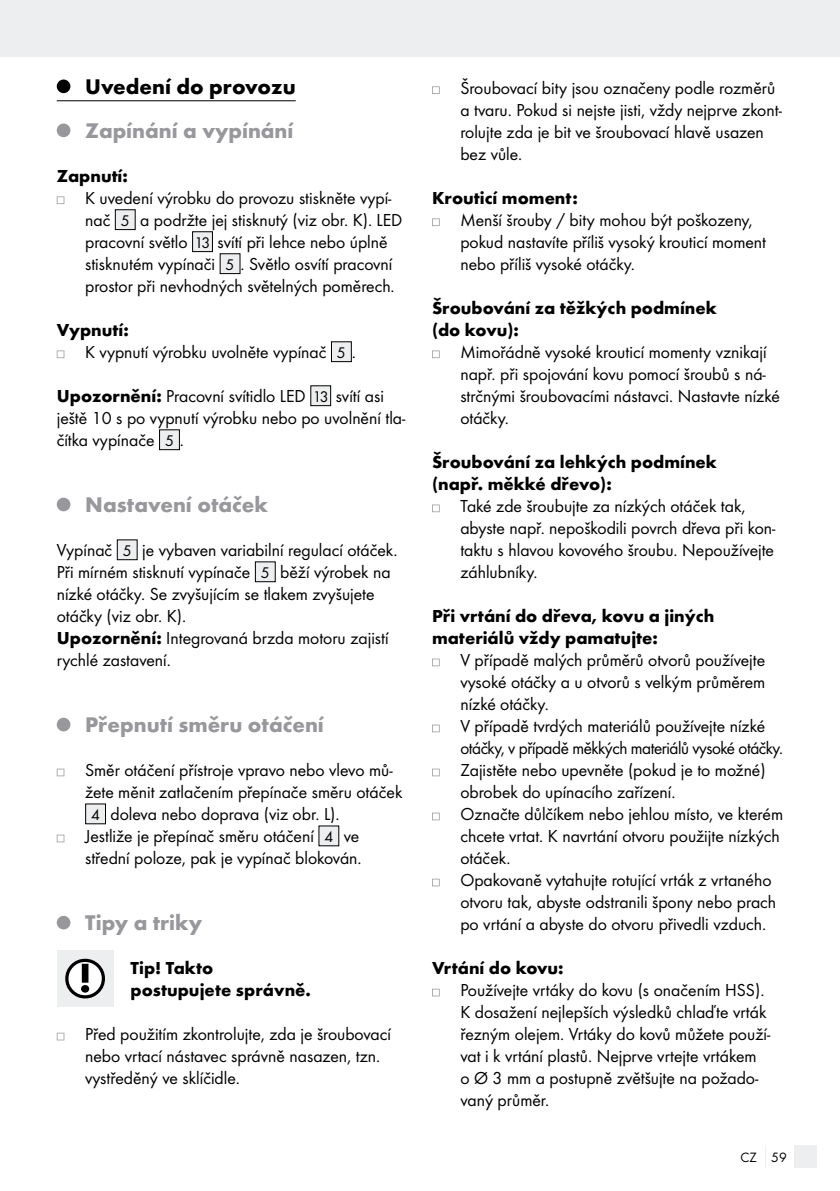
<style>
.page{position:relative;width:840px;height:1191px;background:#fff}
.page>*{position:absolute;margin:0;border:0;box-sizing:border-box;transform-origin:0 0}
.t1{font:700 22px "Futura";color:#97979c}
.t2{font:700 22px "Futura";color:#000}
.t3{font:18px/22px "Futura Boo";color:#000}
.t4{font:700 18px/22px "Futura";color:#000}
.t5{font:14px "Futura Boo";color:#000}
.s1{font-size:16px}
.s2{font-family:"Futura";font-weight:700}
</style>
<div class="page">
<div style="left:794px;top:1145px;width:22px;height:23px;background:#eceeef"></div>
<div style="left:0;top:0;width:839px;height:57px;background:#eceeef"></div>
<hr style="left:57px;top:100px;width:238px;height:1px;background:#000">
<div style="left:57px;top:79px;width:13px;height:14px;background:#000;border-radius:50%"></div>
<div style="left:57px;top:123px;width:13px;height:14px;background:#97979c;border-radius:50%"></div>
<svg style="left:57px;top:196px;width:7px;height:8px"></svg>
<div style="left:115px;top:210px;width:20px;height:20px;background:#eceeef"></div>
<div style="left:115px;top:209px;width:21px;height:21px;border:1px solid #000"></div>
<div style="left:192px;top:232px;width:20px;height:20px;background:#eceeef"></div>
<div style="left:192px;top:231px;width:21px;height:21px;border:1px solid #000"></div>
<div style="left:220px;top:254px;width:20px;height:20px;background:#eceeef"></div>
<div style="left:219px;top:253px;width:21px;height:21px;border:1px solid #000"></div>
<svg style="left:57px;top:350px;width:7px;height:8px"></svg>
<div style="left:331px;top:342px;width:20px;height:20px;background:#eceeef"></div>
<div style="left:331px;top:341px;width:20px;height:21px;border:1px solid #000"></div>
<div style="left:310px;top:386px;width:20px;height:20px;background:#eceeef"></div>
<div style="left:310px;top:385px;width:21px;height:21px;border:1px solid #000"></div>
<div style="left:159px;top:430px;width:20px;height:20px;background:#eceeef"></div>
<div style="left:159px;top:429px;width:21px;height:21px;border:1px solid #000"></div>
<div style="left:57px;top:497px;width:13px;height:14px;background:#97979c;border-radius:50%"></div>
<div style="left:117px;top:540px;width:20px;height:20px;background:#eceeef"></div>
<div style="left:117px;top:539px;width:21px;height:21px;border:1px solid #000"></div>
<div style="left:255px;top:562px;width:20px;height:20px;background:#eceeef"></div>
<div style="left:255px;top:561px;width:20px;height:21px;border:1px solid #000"></div>
<div style="left:57px;top:717px;width:13px;height:14px;background:#97979c;border-radius:50%"></div>
<svg style="left:57px;top:768px;width:7px;height:8px"></svg>
<div style="left:86px;top:804px;width:19px;height:20px;background:#eceeef"></div>
<div style="left:85px;top:803px;width:21px;height:21px;border:1px solid #000"></div>
<svg style="left:57px;top:834px;width:7px;height:8px"></svg>
<div style="left:319px;top:826px;width:19px;height:20px;background:#eceeef"></div>
<div style="left:57px;top:915px;width:13px;height:14px;background:#97979c;border-radius:50%"></div>
<div style="left:57px;top:950px;width:56px;height:57px;background:#eceeef"></div>
<svg style="left:65px;top:958px;width:40px;height:40px"></svg>
<svg style="left:57px;top:1032px;width:7px;height:8px"></svg>
<svg style="left:432px;top:86px;width:7px;height:8px"></svg>
<svg style="left:432px;top:218px;width:7px;height:8px"></svg>
<svg style="left:432px;top:350px;width:7px;height:8px"></svg>
<svg style="left:432px;top:504px;width:7px;height:8px"></svg>
<svg style="left:432px;top:658px;width:7px;height:8px"></svg>
<svg style="left:432px;top:724px;width:7px;height:8px"></svg>
<svg style="left:432px;top:768px;width:7px;height:8px"></svg>
<svg style="left:432px;top:812px;width:7px;height:8px"></svg>
<svg style="left:432px;top:878px;width:7px;height:8px"></svg>
<svg style="left:432px;top:988px;width:7px;height:8px"></svg>
<p class="t2" style="left:85px;top:73px;width:212px">Uvedení do provozu</p>
<p class="t1" style="left:85px;top:117px;width:210px">Zapínání a vypínání</p>
<p class="t4" style="left:57px;top:165px;width:73px">Zapnutí:</p>
<p class="t3" style="left:85px;top:187px;width:318px">K uvedení výrobku do provozu stiskněte vypí&shy;nač <span class="s1">5</span> a podržte jej stisknutý (viz obr. K). LED pracovní světlo <span class="s1">13</span> svítí při lehce nebo úplně stisknutém vypínači <span class="s1">5</span> . Světlo osvítí pracovní prostor při nevhodných světelných poměrech.</p>
<p class="t4" style="left:57px;top:319px;width:73px">Vypnutí:</p>
<p class="t3" style="left:85px;top:341px;width:272px">K vypnutí výrobku uvolněte vypínač <span class="s1">5</span> .</p>
<p class="t3" style="left:57px;top:385px;width:350px"><span class="s2">Upozornění:</span> Pracovní svítidlo LED <span class="s1">13</span> svítí asi ještě 10 s po vypnutí výrobku nebo po uvolnění tla&shy;čítka vypínače <span class="s1">5</span> .</p>
<p class="t1" style="left:85px;top:491px;width:184px">Nastavení otáček</p>
<p class="t3" style="left:57px;top:539px;width:342px">Vypínač <span class="s1">5</span> je vybaven variabilní regulací otáček.<br>Při mírném stisknutí vypínače <span class="s1">5</span> běží výrobek na nízké otáčky. Se zvyšujícím se tlakem zvyšujete otáčky (viz obr. K).<br><span class="s2">Upozornění:</span> Integrovaná brzda motoru zajistí rychlé zastavení.</p>
<p class="t1" style="left:85px;top:711px;width:240px">Přepnutí směru otáčení</p>
<p class="t3" style="left:85px;top:759px;width:309px">Směr otáčení přístroje vpravo nebo vlevo mů-</p>
<p class="t3" style="left:85px;top:781px;width:318px">žete měnit zatlačením přepínače směru otáček</p>
<p class="t3" style="left:91px;top:803px;width:250px"><span class="s1">4</span> doleva nebo doprava (viz obr. L).</p>
<p class="t3" style="left:85px;top:825px;width:275px">Jestliže je přepínač směru otáčení <span class="s1">4</span> ve</p>
<p class="t3" style="left:85px;top:847px;width:278px">střední poloze, pak je vypínač blokován.</p>
<p class="t1" style="left:85px;top:909px;width:118px">Tipy a triky</p>
<p class="t4" style="left:130px;top:957px;width:182px">Tip! Takto postupujete správně.</p>
<p class="t3" style="left:85px;top:1023px;width:307px">Před použitím zkontrolujte, zda je šroubovací nebo vrtací nástavec správně nasazen, tzn. vystředěný ve sklíčidle.</p>
<p class="t3" style="left:460px;top:77px;width:323px">Šroubovací bity jsou označeny podle rozměrů a tvaru. Pokud si nejste jisti, vždy nejprve zkont&shy;rolujte zda je bit ve šroubovací hlavě usazen bez vůle.</p>
<p class="t4" style="left:432px;top:187px;width:147px">Krouticí moment:</p>
<p class="t3" style="left:460px;top:209px;width:307px">Menší šrouby / bity mohou být poškozeny, pokud nastavíte příliš vysoký krouticí moment nebo příliš vysoké otáčky.</p>
<p class="t4" style="left:432px;top:297px;width:286px">Šroubování za těžkých podmínek (do kovu):</p>
<p class="t3" style="left:460px;top:341px;width:321px">Mimořádně vysoké krouticí momenty vznikají např. při spojování kovu pomocí šroubů s ná&shy;strčnými šroubovacími nástavci. Nastavte nízké otáčky.</p>
<p class="t4" style="left:432px;top:451px;width:286px">Šroubování za lehkých podmínek (např. měkké dřevo):</p>
<p class="t3" style="left:460px;top:495px;width:316px">Také zde šroubujte za nízkých otáček tak, abyste např. nepoškodili povrch dřeva při kon&shy;taktu s hlavou kovového šroubu. Nepoužívejte záhlubníky.</p>
<p class="t4" style="left:432px;top:605px;width:284px">Při vrtání do dřeva, kovu a jiných materiálů vždy pamatujte:</p>
<p class="t3" style="left:460px;top:649px;width:324px">V případě malých průměrů otvorů používejte vysoké otáčky a u otvorů s velkým průměrem nízké otáčky.<br>V případě tvrdých materiálů používejte nízké otáčky, v případě měkkých materiálů vysoké otáčky.<br>Zajistěte nebo upevněte (pokud je to možné) obrobek do upínacího zařízení.<br>Označte důlčíkem nebo jehlou místo, ve kterém chcete vrtat. K navrtání otvoru použijte nízkých otáček.<br>Opakovaně vytahujte rotující vrták z vrtaného otvoru tak, abyste odstranili špony nebo prach po vrtání a abyste do otvoru přivedli vzduch.</p>
<p class="t4" style="left:432px;top:957px;width:133px">Vrtání do kovu:</p>
<p class="t3" style="left:460px;top:979px;width:311px">Používejte vrtáky do kovu (s onačením HSS).<br>K dosažení nejlepších výsledků chlaďte vrták řezným olejem. Vrtáky do kovů můžete použí&shy;vat i k vrtání plastů. Nejprve vrtejte vrtákem o Ø 3 mm a postupně zvětšujte na požado&shy;vaný průměr.</p>
<p class="t5" style="left:740px;top:1149px;width:48px">CZ 59</p>
</div>
